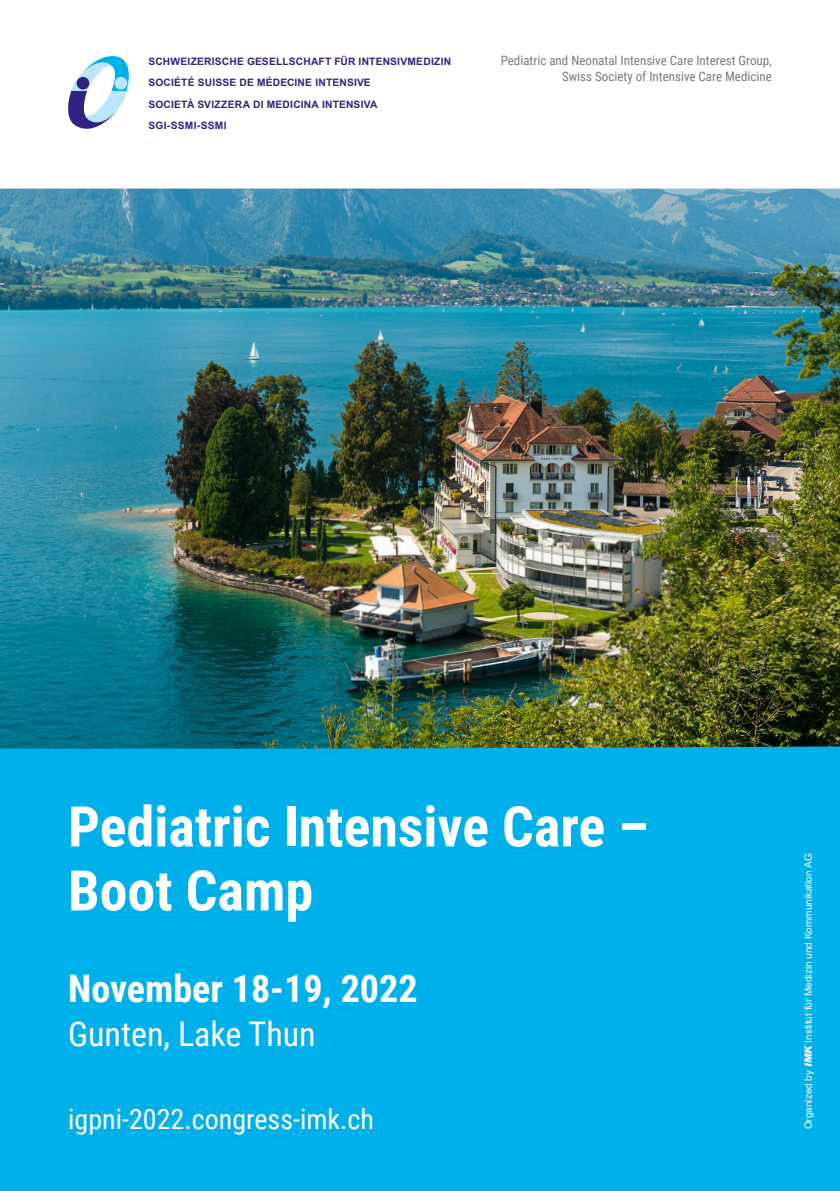
<style>
.page{position:relative;width:840px;height:1191px;background:#fff}
.page>*{position:absolute;margin:0;border:0;box-sizing:border-box;transform-origin:0 0}
.t1{font:700 56px/64px "Roboto Condensed";color:#fff}
.t2{font:700 38px "Roboto Condensed";color:#fff}
.t3{font:34px "Roboto Condensed";color:#fff}
.t4{font:28px "Roboto Condensed";color:#fff}
.t5{font:13px/15.6px "Roboto Condensed";color:#7a7b7a;text-align:right}
.t6{font:700 10.2px/21.6px "Arial";letter-spacing:.02em;color:#2e2382}
.t7{font:10px "Arial";color:#fff}
.s1{font-weight:900;font-style:italic}
</style>
<div class="page">
<div style="left:0;top:595px;width:839px;height:596px;background:#00b0eb"></div>
<img style="left:0;top:189px;width:839px;height:559px">
<svg style="left:68px;top:56px;width:61px;height:73px"></svg>
<div style="left:115px;top:77px;width:12px;height:13px;background:#bce4fa;border-radius:50%"></div>
<p class="t6" style="left:148px;top:51px;width:304px">SCHWEIZERISCHE GESELLSCHAFT FÜR INTENSIVMEDIZIN SOCIÉTÉ SUISSE DE MÉDECINE INTENSIVE<br>SOCIETÀ SVIZZERA DI MEDICINA INTENSIVA SGI-SSMI-SSMI</p>
<p class="t5" style="left:500px;top:52px;width:272px">Pediatric and Neonatal Intensive Care Interest Group,<br>Swiss Society of Intensive Care Medicine</p>
<h1 class="t1" style="left:68px;top:792px;width:582px">Pediatric Intensive Care –<br>Boot Camp</h1>
<h2 class="t2" style="left:68px;top:961px;width:351px">November 18-19, 2022</h2>
<h3 class="t3" style="left:68px;top:1009px;width:249px">Gunten, Lake Thun</h3>
<h3 class="t4" style="left:68px;top:1099px;width:307px">igpni-2022.congress-imk.ch</h3>
<p class="t7" style="left:801px;top:1129px;width:277px;rotate:-90deg">Organized by <span class="s1">IMK</span> Institut für Medizin und Kommunikation AG</p>
</div>
